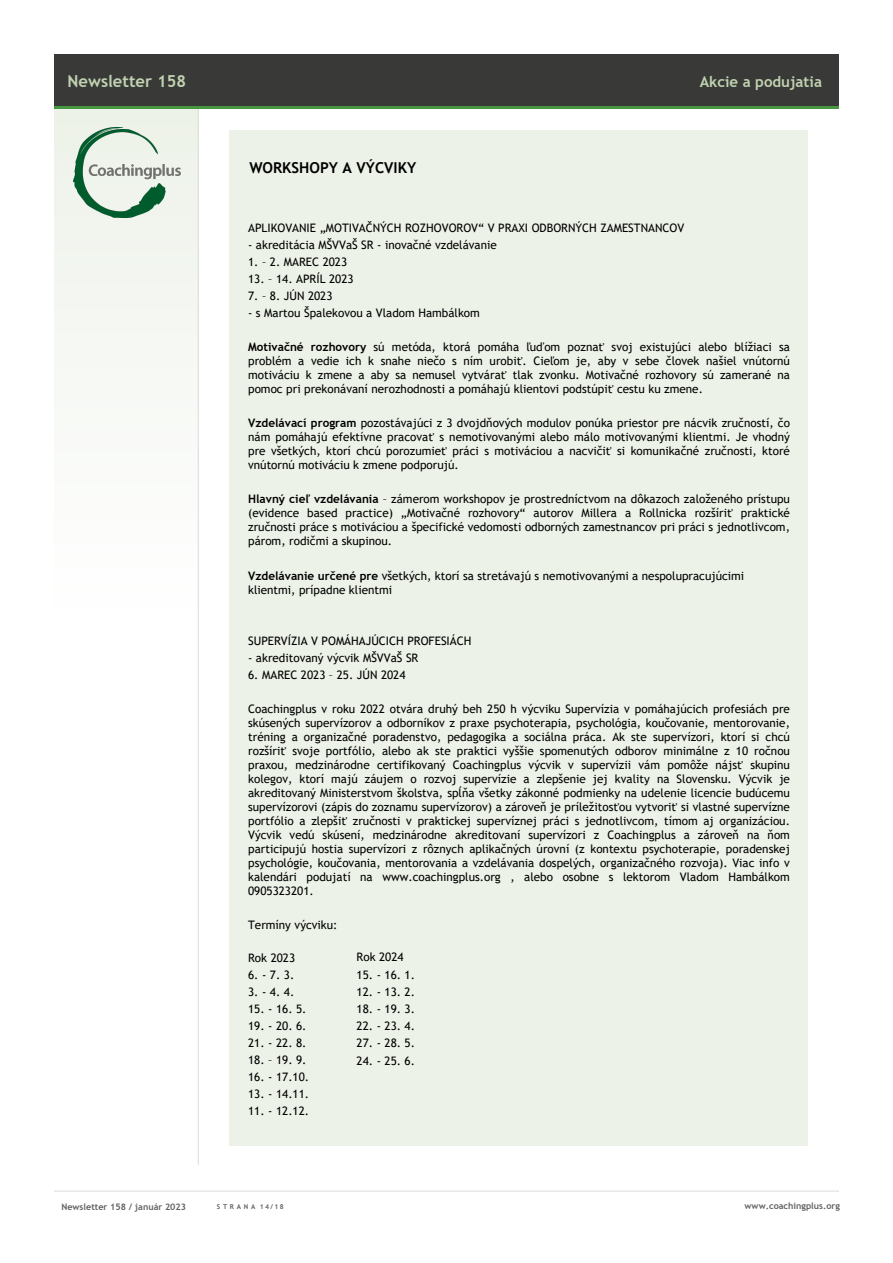
<style>
.page{position:relative;width:893px;height:1263px;background:#fff}
.page>*{position:absolute;margin:0;border:0;box-sizing:border-box;transform-origin:0 0}
.t1{font:700 16.5px "Trebuchet MS";color:#c0d2b0}
.t2{font:700 15px "Trebuchet MS";color:#000}
.t3{font:700 15px "Trebuchet MS";color:#c0d2b0}
.t4{font:11.7px/14.1px "Trebuchet MS";color:#000;text-align:justify}
.t5{font:700 9px "Trebuchet MS";color:#646363}
.t6{font:700 9px "Trebuchet MS";color:#646363}
.t7{font:700 6.75px "Trebuchet MS";letter-spacing:.405em;color:#646363}
.s1{font-style:inherit}
.s2{font-weight:700}
</style>
<div class="page">
<div style="left:54px;top:106px;width:145px;height:525px;background:#f7f9f6"></div>
<hr style="left:54px;top:1191px;width:785px;height:1px;background:#dadada">
<hr style="left:198px;top:108px;width:1px;height:1057px;background:#dadada">
<div style="left:54px;top:54px;width:785px;height:53px;background:#393938"></div>
<hr style="left:54px;top:106px;width:785px;height:3px;background:#469642">
<img style="left:74px;top:127px;width:106px;height:91px">
<div style="left:229px;top:130px;width:579px;height:1015px;background:#edf2e8"></div>
<h1 class="t1" style="left:68px;top:70px;width:120px">Newsletter 15<span class="s1">8</span></h1>
<p class="t3" style="left:700px;top:73px;width:124px">Akcie a podujatia</p>
<p class="t2" style="left:249px;top:159px;width:168px">WORKSHOPY A VÝCVIKY</p>
<p class="t4" style="left:248px;top:220px;width:438px">APLIKOVANIE „MOTIVAČNÝCH ROZHOVOROV“ V PRAXI ODBORNÝCH ZAMESTNANCOV</p>
<p class="t4" style="left:248px;top:237px;width:250px">- akreditácia MŠVVaŠ SR - inovačné vzdelávanie</p>
<p class="t4" style="left:248px;top:254px;width:101px">1. – 2. MAREC 2023</p>
<p class="t4" style="left:248px;top:271px;width:107px">13. – 14. APRÍL 2023</p>
<p class="t4" style="left:248px;top:288px;width:86px">7. – 8. JÚN 2023</p>
<p class="t4" style="left:248px;top:305px;width:233px">- s Martou Špalekovou a Vladom Hambálkom</p>
<p class="t4" style="left:248px;top:340px;width:543px"><span class="s2">Motivačné rozhovory</span> sú metóda, ktorá pomáha ľuďom poznať svoj existujúci alebo blížiaci sa problém a vedie ich k snahe niečo s ním urobiť. Cieľom je, aby v sebe človek našiel vnútornú motiváciu k zmene a aby sa nemusel vytvárať tlak zvonku. Motivačné rozhovory sú zamerané na pomoc pri prekonávaní nerozhodnosti a pomáhajú klientovi podstúpiť cestu ku zmene.</p>
<p class="t4" style="left:248px;top:416px;width:543px"><span class="s2">Vzdelávací program</span> pozostávajúci z 3 dvojdňových modulov ponúka priestor pre nácvik zručností, čo nám pomáhajú efektívne pracovať s nemotivovanými alebo málo motivovanými klientmi. Je vhodný pre všetkých, ktorí chcú porozumieť práci s motiváciou a nacvičiť si komunikačné zručnosti, ktoré vnútornú motiváciu k zmene podporujú.</p>
<p class="t4" style="left:248px;top:492px;width:543px"><span class="s2">Hlavný cieľ vzdelávania</span> – zámerom workshopov je prostredníctvom na dôkazoch založeného prístupu (evidence based practice) „Motivačné rozhovory“ autorov Millera a Rollnicka rozšíriť praktické zručnosti práce s motiváciou a špecifické vedomosti odborných zamestnancov pri práci s jednotlivcom, párom, rodičmi a skupinou.</p>
<p class="t4" style="left:248px;top:568px;width:498px"><span class="s2">Vzdelávanie určené pre</span> všetkých, ktorí sa stretávajú s nemotivovanými a nespolupracujúcimi klientmi, prípadne klientmi</p>
<p class="t4" style="left:248px;top:633px;width:225px">SUPERVÍZIA V POMÁHAJÚCICH PROFESIÁCH</p>
<p class="t4" style="left:248px;top:650px;width:172px">- akreditovaný výcvik MŠVVaŠ SR</p>
<p class="t4" style="left:248px;top:667px;width:159px">6. MAREC 2023 – 25. JÚN 2024</p>
<p class="t4" style="left:248px;top:701px;width:543px">Coachingplus v roku 2022 otvára druhý beh 250 h výcviku Supervízia v pomáhajúcich profesiách pre skúsených supervízorov a odborníkov z praxe psychoterapia, psychológia, koučovanie, mentorovanie, tréning a organizačné poradenstvo, pedagogika a sociálna práca. Ak ste supervízori, ktorí si chcú rozšíriť svoje portfólio, alebo ak ste praktici vyššie spomenutých odborov minimálne z 10 ročnou praxou, medzinárodne certifikovaný Coachingplus výcvik v supervízii vám pomôže nájsť skupinu kolegov, ktorí majú záujem o rozvoj supervízie a zlepšenie jej kvality na Slovensku. Výcvik je akreditovaný Ministerstvom školstva, spĺňa všetky zákonné podmienky na udelenie licencie budúcemu supervízorovi (zápis do zoznamu supervízorov) a zároveň je príležitosťou vytvoriť si vlastné supervízne portfólio a zlepšiť zručnosti v praktickej supervíznej práci s jednotlivcom, tímom aj organizáciou.<br>Výcvik vedú skúsení, medzinárodne akreditovaní supervízori z Coachingplus a zároveň na ňom participujú hostia supervízori z rôznych aplikačných úrovní (z kontextu psychoterapie, poradenskej psychológie, koučovania, mentorovania a vzdelávania dospelých, organizačného rozvoja). Viac info v kalendári podujatí na www.coachingplus.org , alebo osobne s lektorom Vladom Hambálkom 0905323201.</p>
<p class="t4" style="left:248px;top:918px;width:91px">Termíny výcviku:</p>
<p class="t4" style="left:248px;top:951px;width:49px">Rok 2023</p>
<p class="t4" style="left:248px;top:968px;width:48px">6. - 7. 3.</p>
<p class="t4" style="left:248px;top:985px;width:48px">3. - 4. 4.</p>
<p class="t4" style="left:248px;top:1002px;width:60px">15. - 16. 5.</p>
<p class="t4" style="left:248px;top:1019px;width:60px">19. - 20. 6.</p>
<p class="t4" style="left:248px;top:1036px;width:60px">21. - 22. 8.</p>
<p class="t4" style="left:248px;top:1053px;width:60px">18. – 19. 9.</p>
<p class="t4" style="left:248px;top:1070px;width:63px">16. - 17.10.</p>
<p class="t4" style="left:248px;top:1087px;width:63px">13. - 14.11.</p>
<p class="t4" style="left:248px;top:1104px;width:63px">11. - 12.12.</p>
<p class="t4" style="left:357px;top:949px;width:49px">Rok 2024</p>
<p class="t4" style="left:357px;top:968px;width:60px">15. - 16. 1.</p>
<p class="t4" style="left:357px;top:985px;width:60px">12. - 13. 2.</p>
<p class="t4" style="left:357px;top:1002px;width:60px">18. - 19. 3.</p>
<p class="t4" style="left:357px;top:1019px;width:60px">22. - 23. 4.</p>
<p class="t4" style="left:357px;top:1036px;width:60px">27. - 28. 5.</p>
<p class="t4" style="left:357px;top:1053px;width:60px">24. - 25. 6.</p>
<p class="t5" style="left:61px;top:1201px;width:126px">Newsletter 158 / január 2023</p>
<p class="t7" style="left:217px;top:1202px;width:68px">STRANA 14<span class="s1">/1</span>8</p>
<p class="t6" style="left:745px;top:1200px;width:97px">www.coachingplus.org</p>
</div>
